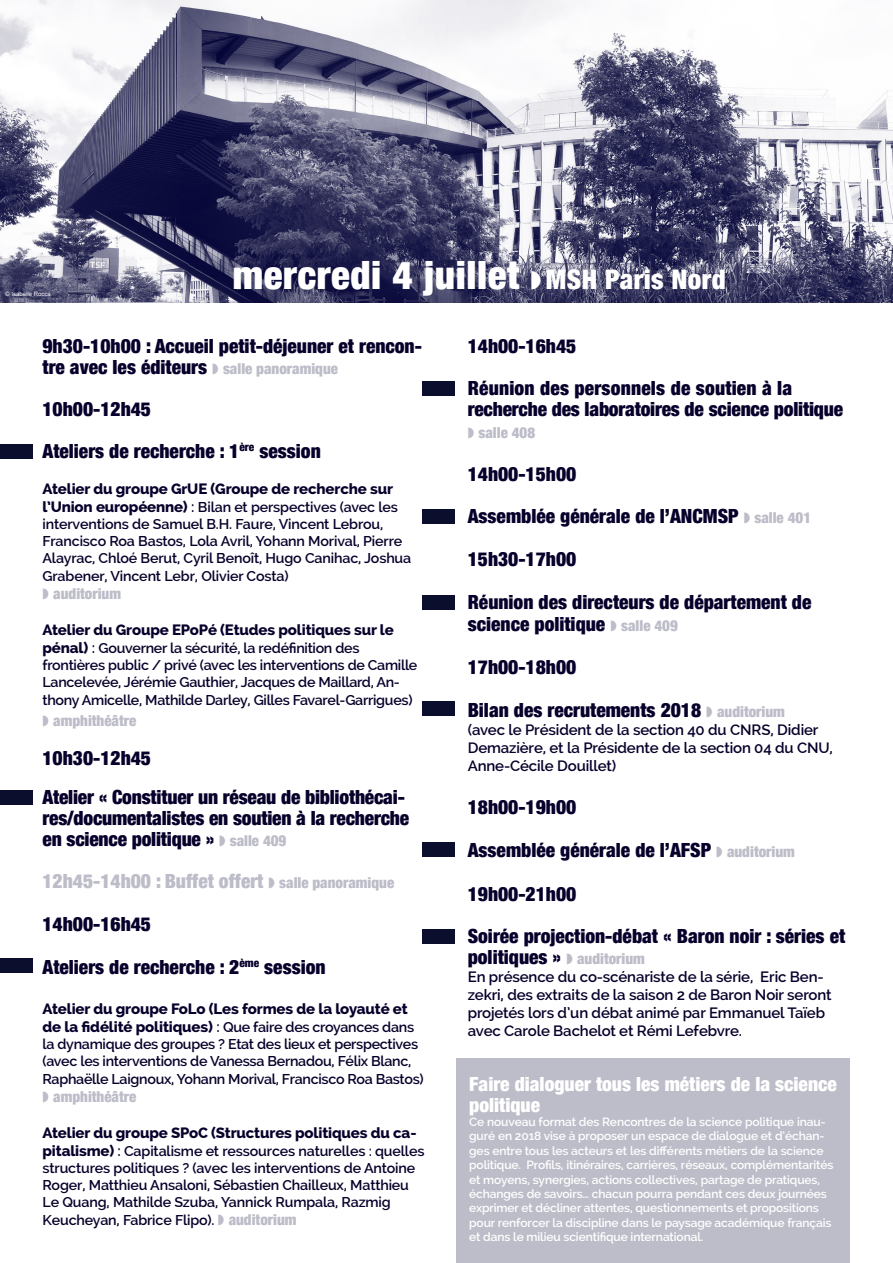
<style>
.page{position:relative;width:893px;height:1263px;background:#fff}
.page>*{position:absolute;margin:0;border:0;box-sizing:border-box;transform-origin:0 0}
.t1{font:900 condensed 39px "Helvetica Neue";letter-spacing:.015em;color:#fff}
.t2{font:900 condensed 19.5px/21px "Helvetica Neue";color:#07002b}
.t3{font:900 condensed 19.5px/21px "Helvetica Neue";color:#fff}
.t4{font:900 condensed 19.5px "Helvetica Neue";color:#bdbdc9}
.t5{font:600 15px/18px "Raleway";letter-spacing:-.01em;color:#07002b}
.t6{font:800 15px "Raleway";letter-spacing:-.01em;color:#07002b}
.t7{font:900 condensed 15px "Helvetica Neue";color:#bdbdc9}
.t8{font:600 14.25px/17.4px "Raleway";letter-spacing:-.02em;color:#07002b}
.t9{font:600 12px/14.4px "Raleway";letter-spacing:-.01em;color:#fff}
.t10{font:6px "Arial";color:#fff}
.s1{font-size:27px}
.s2{font-size:15px;color:#bdbdc9}
.s3{font-weight:800;font-size:15px}
.s4{font-size:15px}
.s5{font-family:"Helvetica Neue";font-weight:900;font-stretch:condensed;font-size:15px;color:#bdbdc9}
</style>
<div class="page">
<img style="left:0;top:0;width:892px;height:302px">
<div style="left:0;top:444px;width:32px;height:15px;background:#0b0f2d"></div>
<div style="left:0;top:790px;width:33px;height:14px;background:#0b0f2d"></div>
<div style="left:0;top:958px;width:33px;height:15px;background:#0b0f2d"></div>
<div style="left:422px;top:381px;width:33px;height:14px;background:#0b0f2d"></div>
<div style="left:422px;top:510px;width:33px;height:14px;background:#0b0f2d"></div>
<div style="left:422px;top:595px;width:33px;height:15px;background:#0b0f2d"></div>
<div style="left:422px;top:702px;width:33px;height:14px;background:#0b0f2d"></div>
<div style="left:422px;top:842px;width:33px;height:15px;background:#0b0f2d"></div>
<div style="left:456px;top:1059px;width:394px;height:204px;background:#bdbdc9"></div>
<div style="left:422px;top:929px;width:33px;height:14px;background:#0b0f2d"></div>
<svg style="left:532px;top:271px;width:9px;height:18px"></svg>
<p class="t10" style="left:5px;top:290px;width:47px">© Isabelle Rocca</p>
<p class="t1" style="left:233px;top:251px;width:494px">mercredi 4 juillet <span class="s1">MSH Paris Nord</span></p>
<p class="t2" style="left:43px;top:335px;width:381px">9h30-10h00 : Accueil petit-déjeuner et rencon&shy;tre avec les éditeurs <span class="s2">salle panoramique</span></p>
<p class="t2" style="left:43px;top:398px;width:110px">10h00-12h45</p>
<p class="t2" style="left:43px;top:440px;width:280px">Ateliers de recherche : 1<sup>ère</sup> session</p>
<p class="t6" style="left:43px;top:480px;width:352px">Atelier du groupe GrUE (Groupe de recherche sur</p>
<p class="t8" style="left:43px;top:498px;width:370px"><span class="s3">l’Union européenne)</span> <span class="s4">:</span> Bilan et perspectives (avec les interventions de Samuel B.H. Faure, Vincent Lebrou, Francisco Roa Bastos, Lola Avril, Yohann Morival, Pierre Alayrac, Chloé Berut, Cyril Benoît, Hugo Canihac, Joshua Grabener, Vincent Lebr, Olivier Costa)</p>
<p class="t7" style="left:53px;top:584px;width:69px">auditorium</p>
<p class="t6" style="left:43px;top:621px;width:353px">Atelier du Groupe EPoPé (Etudes politiques sur le</p>
<p class="t8" style="left:43px;top:639px;width:318px"><span class="s3">pénal)</span> <span class="s4">:</span> Gouverner la sécurité, la redéfinition des</p>
<p class="t8" style="left:43px;top:656px;width:376px">frontières public / privé (avec les interventions de Camille<br>Lancelevée, Jérémie Gauthier, Jacques de Maillard, An&shy;thony Amicelle, Mathilde Darley, Gilles Favarel-Garrigues)</p>
<p class="t7" style="left:53px;top:711px;width:85px">amphithéâtre</p>
<p class="t2" style="left:43px;top:747px;width:110px">10h30-12h45</p>
<p class="t2" style="left:43px;top:786px;width:368px">Atelier « Constituer un réseau de bibliothécai&shy;res/documentalistes en soutien à la recherche en science politique » <span class="s2">salle 409</span></p>
<p class="t4" style="left:43px;top:869px;width:353px">12h45-14h00 : Buffet offert <span class="s4">salle panoramique</span></p>
<p class="t2" style="left:43px;top:913px;width:110px">14h00-16h45</p>
<p class="t2" style="left:43px;top:956px;width:285px">Ateliers de recherche : 2<sup>ème</sup> session</p>
<p class="t6" style="left:43px;top:1000px;width:367px">Atelier du groupe FoLo (Les formes de la loyauté et</p>
<p class="t8" style="left:43px;top:1018px;width:383px"><span class="s3">de la fidélité politiques)</span> <span class="s4">:</span> Que faire des croyances dans la dynamique des groupes ? Etat des lieux et perspectives (avec les interventions de Vanessa Bernadou, Félix Blanc, Raphaëlle Laignoux, Yohann Morival, Francisco Roa Bastos)</p>
<p class="t7" style="left:53px;top:1087px;width:85px">amphithéâtre</p>
<p class="t6" style="left:43px;top:1124px;width:376px">Atelier du groupe SPoC (Structures politiques du ca-</p>
<p class="t8" style="left:43px;top:1142px;width:383px"><span class="s3">pitalisme)</span> <span class="s4">:</span> Capitalisme et ressources naturelles : quelles structures politiques ? (avec les interventions de Antoine Roger, Matthieu Ansaloni, Sébastien Chailleux, Matthieu Le Quang, Mathilde Szuba, Yannick Rumpala, Razmig Keucheyan, Fabrice Flipo). <span class="s5">auditorium</span></p>
<p class="t2" style="left:468px;top:335px;width:110px">14h00-16h45</p>
<p class="t2" style="left:468px;top:378px;width:326px">Réunion des personnels de soutien à la</p>
<p class="t2" style="left:468px;top:399px;width:377px">recherche des laboratoires de science politique</p>
<p class="t7" style="left:478px;top:423px;width:58px">salle 408</p>
<p class="t2" style="left:468px;top:463px;width:110px">14h00-15h00</p>
<p class="t2" style="left:468px;top:505px;width:345px">Assemblée générale de l’ANCMSP <span class="s2">salle 401</span></p>
<p class="t2" style="left:468px;top:549px;width:110px">15h30-17h00</p>
<p class="t2" style="left:468px;top:591px;width:345px;line-height:21.6px">Réunion des directeurs de département de science politique <span class="s2">salle 409</span></p>
<p class="t2" style="left:468px;top:656px;width:110px">17h00-18h00</p>
<p class="t2" style="left:468px;top:699px;width:319px">Bilan des recrutements 2018 <span class="s2">auditorium</span></p>
<p class="t5" style="left:468px;top:721px;width:367px">(avec le Président de la section 40 du CNRS, Didier<br>Demazière, et la Présidente de la section 04 du CNU,<br>Anne-Cécile Douillet)</p>
<p class="t2" style="left:468px;top:796px;width:110px">18h00-19h00</p>
<p class="t2" style="left:468px;top:840px;width:329px">Assemblée générale de l’AFSP <span class="s2">auditorium</span></p>
<p class="t2" style="left:468px;top:883px;width:110px">19h00-21h00</p>
<p class="t2" style="left:468px;top:925px;width:379px">Soirée projection-débat « Baron noir : séries et politiques » <span class="s2">auditorium</span></p>
<p class="t5" style="left:468px;top:968px;width:365px">En présence du co-scénariste de la série, Eric Ben&shy;zekri, des extraits de la saison 2 de Baron Noir seront projetés lors d’un débat animé par Emmanuel Taïeb avec Carole Bachelot et Rémi Lefebvre.</p>
<p class="t3" style="left:469px;top:1073px;width:369px">Faire dialoguer tous les métiers de la science politique</p>
<p class="t9" style="left:469px;top:1114px;width:366px">Ce nouveau format des Rencontres de la science politique inau&shy;guré en 2018 vise à proposer un espace de dialogue et d’échan&shy;ges entre tous les acteurs et les différents métiers de la science politique. Profils, itinéraires, carrières, réseaux, complémentarités et moyens, synergies, actions collectives, partage de pratiques, échanges de savoirs… chacun pourra pendant ces deux journées exprimer et décliner attentes, questionnements et propositions pour renforcer la discipline dans le paysage académique français et dans le milieu scientifique international.</p>
</div>
